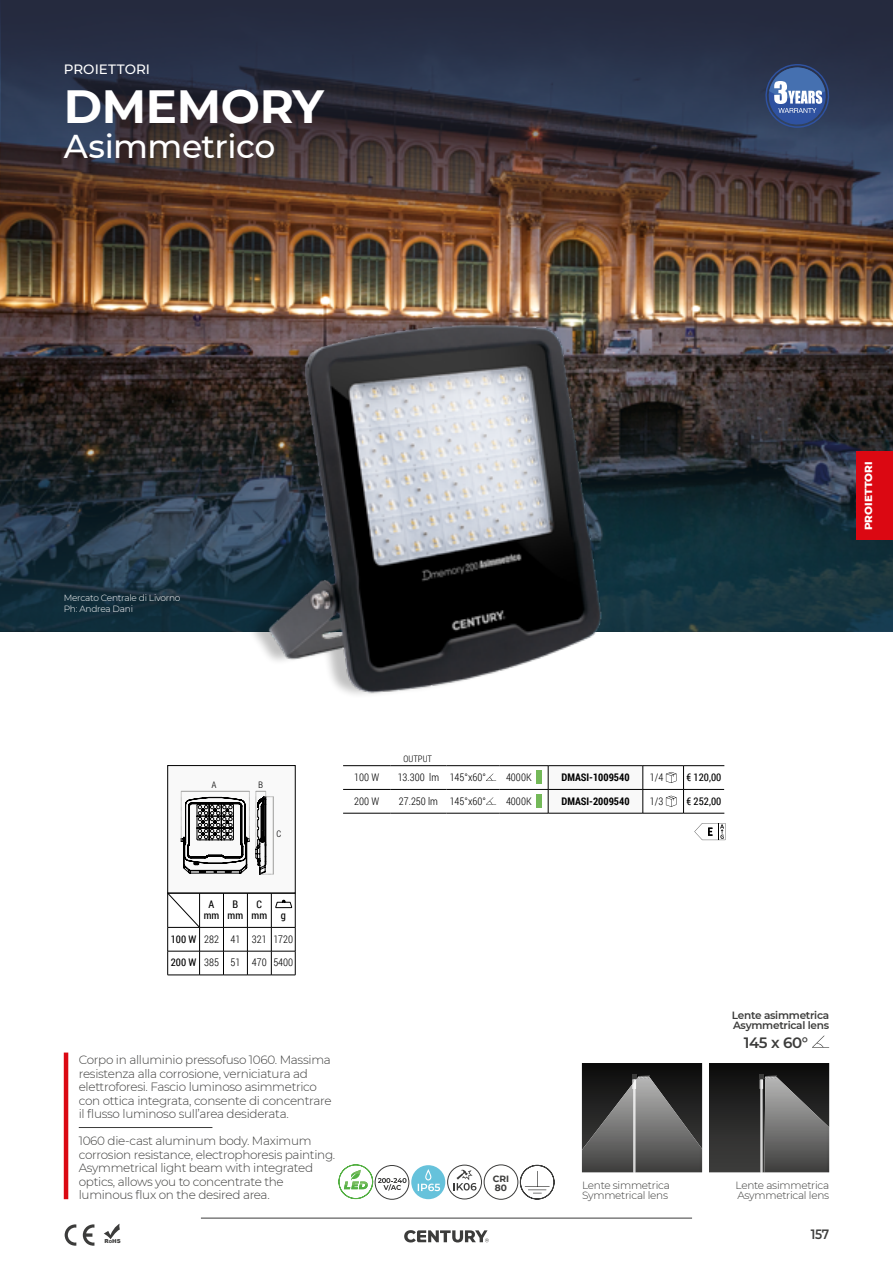
<style>
.page{position:relative;width:893px;height:1263px;background:#fff}
.page>*{position:absolute;margin:0;border:0;box-sizing:border-box;transform-origin:0 0}
.t1{font:700 46.5px "Montserrat";letter-spacing:-.01em;color:#fff}
.t2{font:500 33px "Montserrat";letter-spacing:-.015em;color:#fff}
.t3{font:600 15px "Montserrat";color:#3c3c3b}
.t4{font:500 13.5px "Montserrat";letter-spacing:.005em;color:#fff}
.t5{font:600 13.5px "Montserrat";color:#3c3c3b;scale:.9 1}
.t6{font:300 12px/13.5px "Montserrat";letter-spacing:-.025em;color:#3c3c3b}
.t7{font:300 10.5px "Roboto Condensed";color:#000}
.t8{font:300 10.5px/10.5px "Montserrat";letter-spacing:-.025em;color:#3c3c3b}
.t9{font:600 10.5px/10.5px "Montserrat";letter-spacing:-.025em;color:#3c3c3b}
.t10{font:700 10.5px "Roboto Condensed";color:#000}
.t11{font:10.5px/10.5px "Roboto Condensed";color:#000;text-align:center}
.t12{font:800 10.5px "Montserrat";color:#fff}
.t13{font:300 9px/10.5px "Montserrat";letter-spacing:-.025em;color:#fff}
.t14{font:300 9px "Roboto Condensed";color:#000}
.t15{font:700 9px/9px "Montserrat";color:#3c3c3b}
.t16{font:300 condensed 9px "Helvetica Neue";color:#000}
.t17{font:900 5.4px "Arial";color:#3c3c3b}
.s1{font-weight:400}
.s2{font-size:4.05px}
</style>
<div class="page">
<svg style="left:104px;top:1224px;width:16px;height:15px"></svg>
<svg style="left:65px;top:1224px;width:11px;height:22px"></svg>
<svg style="left:83px;top:1224px;width:11px;height:22px"></svg>
<svg style="left:404px;top:1230px;width:85px;height:12px"></svg>
<hr style="left:201px;top:1218px;width:491px;height:1px;background:#3c3c3b">
<img style="left:0;top:283px;width:893px;height:61px">
<img style="left:0;top:0;width:893px;height:283px">
<svg style="left:0;top:344px;width:893px;height:288px;background:#232e35"></svg>
<hr style="left:64px;top:1052px;width:4px;height:147px;background:#db0913">
<hr style="left:79px;top:1127px;width:133px;height:1px;background:#3c3c3b">
<img style="left:243px;top:303px;width:384px;height:392px">
<svg style="left:764px;top:64px;width:69px;height:64px;background:#4e6694"></svg>
<svg style="left:812px;top:1035px;width:17px;height:13px"></svg>
<div style="left:484px;top:1165px;width:34px;height:34px;border:1px solid #3c3c3b;border-radius:50%"></div>
<svg style="left:520px;top:1165px;width:34px;height:34px"></svg>
<svg style="left:339px;top:1164px;width:106px;height:35px"></svg>
<div style="left:447px;top:1165px;width:35px;height:34px;border:1px solid #3c3c3b;border-radius:50%"></div>
<svg style="left:453px;top:1169px;width:23px;height:21px"></svg>
<div style="left:857px;top:452px;width:36px;height:88px;background:#db0812"></div>
<div style="left:168px;top:765px;width:127px;height:128px;background:#f9f9f9"></div>
<svg style="left:167px;top:893px;width:129px;height:83px"></svg>
<svg style="left:548px;top:766px;width:96px;height:47px"></svg>
<hr style="left:643px;top:765px;width:40px;height:1px;background:#000">
<hr style="left:683px;top:765px;width:41px;height:1px;background:#000">
<hr style="left:643px;top:789px;width:40px;height:1px;background:#000">
<hr style="left:683px;top:789px;width:41px;height:1px;background:#000">
<hr style="left:643px;top:813px;width:40px;height:1px;background:#000">
<hr style="left:683px;top:813px;width:41px;height:1px;background:#000">
<hr style="left:499px;top:765px;width:49px;height:1px;background:#000">
<hr style="left:499px;top:789px;width:49px;height:1px;background:#000">
<hr style="left:499px;top:813px;width:49px;height:1px;background:#000">
<hr style="left:343px;top:765px;width:47px;height:1px;background:#000">
<hr style="left:390px;top:765px;width:57px;height:1px;background:#000">
<hr style="left:447px;top:765px;width:52px;height:1px;background:#000">
<hr style="left:343px;top:789px;width:47px;height:1px;background:#000">
<hr style="left:390px;top:789px;width:57px;height:1px;background:#000">
<hr style="left:447px;top:789px;width:52px;height:1px;background:#000">
<hr style="left:343px;top:813px;width:47px;height:1px;background:#000">
<hr style="left:390px;top:813px;width:57px;height:1px;background:#000">
<hr style="left:447px;top:813px;width:52px;height:1px;background:#000">
<hr style="left:548px;top:765px;width:95px;height:1px;background:#000">
<hr style="left:548px;top:789px;width:95px;height:1px;background:#000">
<hr style="left:548px;top:813px;width:95px;height:1px;background:#000">
<svg style="left:683px;top:766px;width:1px;height:47px"></svg>
<svg style="left:486px;top:773px;width:10px;height:8px"></svg>
<div style="left:536px;top:771px;width:5px;height:13px;background:#74b959"></div>
<svg style="left:666px;top:772px;width:10px;height:11px"></svg>
<svg style="left:486px;top:797px;width:10px;height:8px"></svg>
<div style="left:536px;top:794px;width:5px;height:14px;background:#74b959"></div>
<svg style="left:666px;top:796px;width:10px;height:11px"></svg>
<svg style="left:694px;top:823px;width:31px;height:17px"></svg>
<hr style="left:273px;top:797px;width:1px;height:77px;background:#9d9d9c">
<svg style="left:181px;top:791px;width:69px;height:83px"></svg>
<svg style="left:256px;top:791px;width:17px;height:84px"></svg>
<img style="left:582px;top:1150px;width:120px;height:22px">
<img style="left:633px;top:1150px;width:2px;height:22px">
<svg style="left:582px;top:1063px;width:120px;height:87px;background:#4a4949"></svg>
<svg style="left:709px;top:1063px;width:120px;height:109px;background:#414140"></svg>
<p class="t4" style="left:64px;top:60px;width:88px">PROIETTORI</p>
<h1 class="t1" style="left:64px;top:73px;width:262px">DMEMORY</h1>
<h2 class="t2" style="left:64px;top:123px;width:213px">Asimmetrico</h2>
<p class="t13" style="left:64px;top:592px;width:118px">Mercato Centrale di Livorno<br>Ph: Andrea Dani</p>
<p class="t12" style="left:861px;top:530px;width:70px;rotate:-90deg">PROIETTORI</p>
<p class="t16" style="left:212px;top:780px;width:6px">A</p>
<p class="t16" style="left:259px;top:780px;width:6px">B</p>
<p class="t16" style="left:277px;top:828px;width:6px">C</p>
<p class="t14" style="left:404px;top:753px;width:30px">OUTPUT</p>
<p class="t7" style="left:354px;top:770px;width:27px">100 W</p>
<p class="t7" style="left:398px;top:770px;width:90px">13.300 lm 145°x60°</p>
<p class="t7" style="left:506px;top:770px;width:27px">4000K</p>
<p class="t10" style="left:561px;top:770px;width:70px">DMASI-1009540</p>
<p class="t7" style="left:650px;top:770px;width:15px">1/4</p>
<p class="t11" style="left:686px;top:771px;width:36px">€ 120,00</p>
<p class="t7" style="left:354px;top:794px;width:27px">200 W</p>
<p class="t7" style="left:399px;top:794px;width:89px">27.250 lm 145°x60°</p>
<p class="t7" style="left:506px;top:794px;width:27px">4000K</p>
<p class="t10" style="left:561px;top:793px;width:70px">DMASI-2009540</p>
<p class="t7" style="left:650px;top:794px;width:15px">1/3</p>
<p class="t11" style="left:686px;top:795px;width:36px">€ 252,00</p>
<p class="t11" style="left:204px;top:899px;width:17px">A mm</p>
<p class="t11" style="left:228px;top:899px;width:17px">B mm</p>
<p class="t11" style="left:252px;top:899px;width:17px">C mm</p>
<p class="t11" style="left:281px;top:909px;width:7px">g</p>
<p class="t7" style="left:171px;top:932px;width:124px"><span class="s1">100 W</span> 282 41 321 1720</p>
<p class="t7" style="left:171px;top:955px;width:124px"><span class="s1">200 W</span> 385 51 470 5400</p>
<p class="t6" style="left:79px;top:1053px;width:254px">Corpo in alluminio pressofuso 1060. Massima resistenza alla corrosione, verniciatura ad elettroforesi. Fascio luminoso asimmetrico con ottica integrata, consente di concentrare il flusso luminoso sull’area desiderata.</p>
<p class="t6" style="left:79px;top:1134px;width:258px">1060 die-cast aluminum body. Maximum corrosion resistance, electrophoresis painting.<br>Asymmetrical light beam with integrated optics, allows you to concentrate the luminous flux on the desired area.</p>
<p class="t17" style="left:105px;top:1237px;width:18px">R<span class="s2">O</span>HS</p>
<p class="t15" style="left:493px;top:1173px;width:18px">CRI<br>80</p>
<p class="t8" style="left:582px;top:1179px;width:89px">Lente simmetrica<br>Symmetrical lens</p>
<p class="t9" style="left:732px;top:1009px;width:99px">Lente asimmetrica<br>Asymmetrical lens</p>
<p class="t3" style="left:744px;top:1032px;width:66px">145 x 60°</p>
<p class="t8" style="left:736px;top:1179px;width:95px">Lente asimmetrica<br>Asymmetrical lens</p>
<p class="t5" style="left:811px;top:1225px;width:22px">157</p>
</div>
